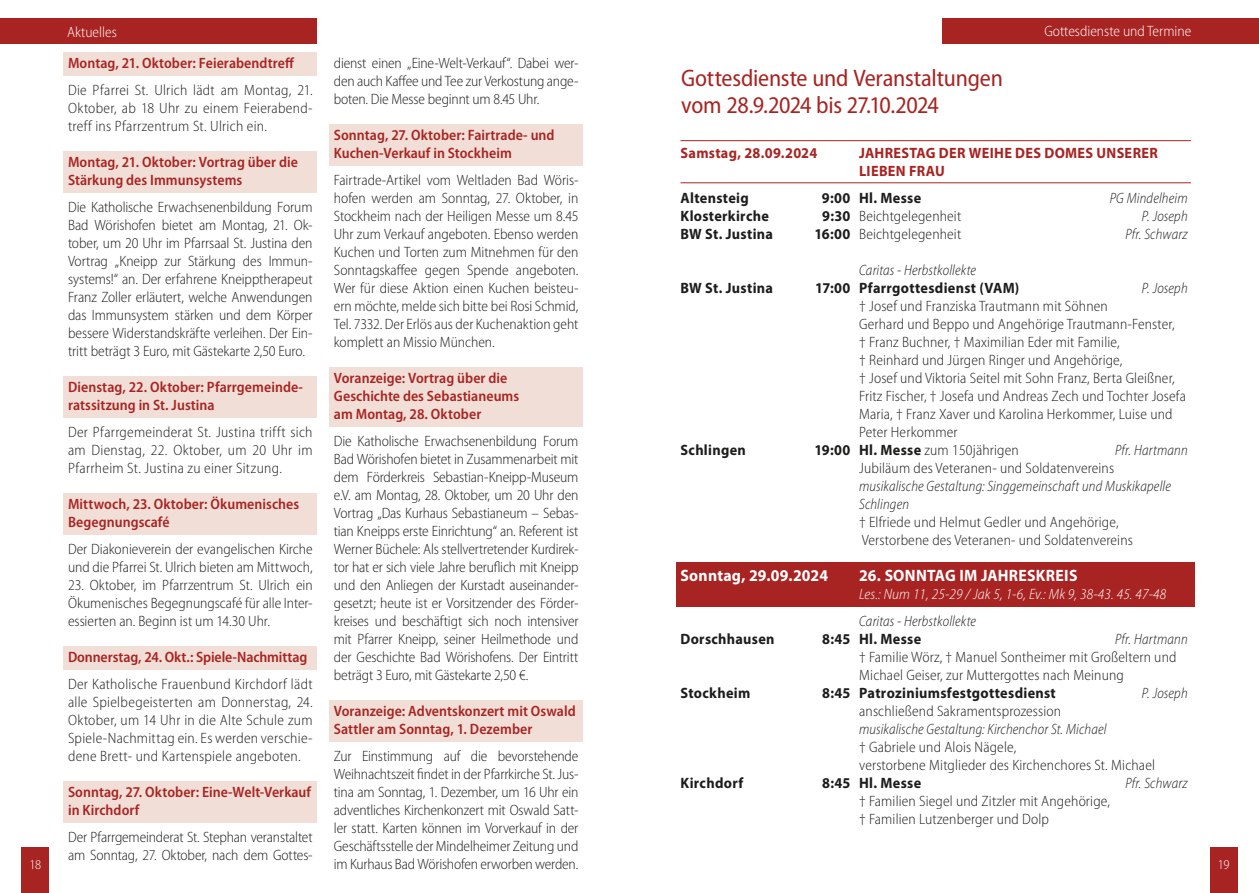
<style>
.page{position:relative;width:1259px;height:893px;background:#fff}
.page>*{position:absolute;margin:0;border:0;box-sizing:border-box;transform-origin:0 0}
.t1{font:semi-condensed 24px/27px "Myriad Pro";letter-spacing:-.01em;color:#a82422}
.t2{font:700 16.5px "Myriad Pro";letter-spacing:.015em;color:#fff;scale:.95 1}
.t3{font:300 semi-condensed 15px/18px "Myriad Pro";letter-spacing:.01em;color:#1d1d1b;text-align:justify}
.t4{font:600 semi-condensed 15px/18px "Myriad Pro";letter-spacing:.005em;color:#a82422}
.t5{font:italic 300 semi-condensed 15px/18px "Myriad Pro";letter-spacing:.01em;color:#1d1d1b;scale:.95 1}
.t6{font:700 15px "Myriad Pro";letter-spacing:.02em;color:#1d1d1b;scale:.95 1}
.t7{font:300 semi-condensed 15px/18px "Myriad Pro";letter-spacing:-.015em;color:#1d1d1b}
.t8{font:700 15px/18px "Myriad Pro";letter-spacing:.02em;color:#a82422;scale:.95 1}
.t9{font:italic 300 semi-condensed 15px "Myriad Pro";letter-spacing:.01em;color:#fff}
.t10{font:300 semi-condensed 15px "Myriad Pro";color:#fff}
.t11{font:300 semi-condensed 13.5px "Myriad Pro";color:#fff}
.s1{font-weight:700;font-stretch:normal}
</style>
<div class="page">
<div style="left:942px;top:18px;width:317px;height:26px;background:#a82422"></div>
<div style="left:1209px;top:847px;width:28px;height:46px;background:#a82422"></div>
<div style="left:0;top:18px;width:317px;height:26px;background:#a82422"></div>
<div style="left:21px;top:847px;width:28px;height:46px;background:#a82422"></div>
<div style="left:64px;top:53px;width:253px;height:23px;background:#f1dfd7"></div>
<div style="left:64px;top:152px;width:253px;height:41px;background:#f1dfd7"></div>
<div style="left:64px;top:377px;width:253px;height:41px;background:#f1dfd7"></div>
<div style="left:64px;top:494px;width:253px;height:41px;background:#f1dfd7"></div>
<div style="left:64px;top:647px;width:253px;height:23px;background:#f1dfd7"></div>
<div style="left:64px;top:782px;width:253px;height:41px;background:#f1dfd7"></div>
<div style="left:330px;top:125px;width:253px;height:41px;background:#f1dfd7"></div>
<div style="left:330px;top:368px;width:253px;height:59px;background:#f1dfd7"></div>
<div style="left:330px;top:701px;width:253px;height:41px;background:#f1dfd7"></div>
<hr style="left:680px;top:140px;width:511px;height:1px;background:#a82422">
<hr style="left:680px;top:182px;width:511px;height:1px;background:#a82422">
<div style="left:676px;top:562px;width:519px;height:45px;background:#a82422"></div>
<p class="t11" style="left:29px;top:857px;width:13px">18</p>
<p class="t10" style="left:67px;top:24px;width:51px">Aktuelles</p>
<p class="t4" style="left:68px;top:54px;width:228px">Montag, 21. Oktober: Feierabendtreff</p>
<p class="t3" style="left:68px;top:81px;width:246px">Die Pfarrei St. Ulrich lädt am Montag, 21.<br>Oktober, ab 18 Uhr zu einem Feierabend&shy;treff ins Pfarrzentrum St. Ulrich ein.</p>
<p class="t4" style="left:68px;top:153px;width:231px">Montag, 21. Oktober: Vortrag über die<br>Stärkung des Immunsystems</p>
<p class="t3" style="left:68px;top:198px;width:246px">Die Katholische Erwachsenenbildung Forum Bad Wörishofen bietet am Montag, 21. Ok&shy;tober, um 20 Uhr im Pfarrsaal St. Justina den Vortrag „Kneipp zur Stärkung des Immun&shy;systems!“ an. Der erfahrene Kneipptherapeut Franz Zoller erläutert, welche Anwendungen das Immunsystem stärken und dem Körper bessere Widerstandskräfte verleihen. Der Ein&shy;tritt beträgt 3 Euro, mit Gästekarte 2,50 Euro.</p>
<p class="t4" style="left:68px;top:378px;width:237px">Dienstag, 22. Oktober: Pfarrgemeinde&shy;ratssitzung in St. Justina</p>
<p class="t3" style="left:68px;top:423px;width:246px">Der Pfarrgemeinderat St. Justina trifft sich am Dienstag, 22. Oktober, um 20 Uhr im Pfarrheim St. Justina zu einer Sitzung.</p>
<p class="t4" style="left:68px;top:495px;width:233px">Mittwoch, 23. Oktober: Ökumenisches<br>Begegnungscafé</p>
<p class="t3" style="left:68px;top:540px;width:246px">Der Diakonieverein der evangelischen Kirche und die Pfarrei St. Ulrich bieten am Mittwoch,</p>
<p class="t3" style="left:68px;top:576px;width:246px">23. Oktober, im Pfarrzentrum St. Ulrich ein Ökumenisches Begegnungscafé für alle Inter&shy;essierten an. Beginn ist um 14.30 Uhr.</p>
<p class="t4" style="left:68px;top:648px;width:241px">Donnerstag, 24. Okt.: Spiele-Nachmittag</p>
<p class="t3" style="left:68px;top:675px;width:246px">Der Katholische Frauenbund Kirchdorf lädt alle Spielbegeisterten am Donnerstag, 24.<br>Oktober, um 14 Uhr in die Alte Schule zum Spiele-Nachmittag ein. Es werden verschie&shy;dene Brett- und Kartenspiele angeboten.</p>
<p class="t4" style="left:68px;top:783px;width:244px">Sonntag, 27. Oktober: Eine-Welt-Verkauf in Kirchdorf</p>
<p class="t7" style="left:68px;top:828px;width:246px">Der Pfarrgemeinderat St. Stephan veranstaltet am Sonntag, 27. Oktober, nach dem Gottes-</p>
<p class="t3" style="left:334px;top:54px;width:246px">dienst einen „Eine-Welt-Verkauf“. Dabei wer&shy;den auch Kaffee und Tee zur Verkostung ange&shy;boten. Die Messe beginnt um 8.45 Uhr.</p>
<p class="t4" style="left:334px;top:126px;width:222px">Sonntag, 27. Oktober: Fairtrade- und<br>Kuchen-Verkauf in Stockheim</p>
<p class="t3" style="left:334px;top:171px;width:246px">Fairtrade-Artikel vom Weltladen Bad Wöris&shy;hofen werden am Sonntag, 27. Oktober, in Stockheim nach der Heiligen Messe um 8.45<br>Uhr zum Verkauf angeboten. Ebenso werden Kuchen und Torten zum Mitnehmen für den Sonntagskaffee gegen Spende angeboten.<br>Wer für diese Aktion einen Kuchen beisteu&shy;ern möchte, melde sich bitte bei Rosi Schmid, Tel. 7332. Der Erlös aus der Kuchenaktion geht komplett an Missio München.</p>
<p class="t4" style="left:334px;top:369px;width:187px">Voranzeige: Vortrag über die<br>Geschichte des Sebastianeums am Montag, 28. Oktober</p>
<p class="t3" style="left:334px;top:432px;width:246px">Die Katholische Erwachsenenbildung Forum Bad Wörishofen bietet in Zusammenarbeit mit dem Förderkreis Sebastian-Kneipp-Museum e.V. am Montag, 28. Oktober, um 20 Uhr den Vortrag „Das Kurhaus Sebastianeum – Sebas&shy;tian Kneipps erste Einrichtung“ an. Referent ist Werner Büchele: Als stellvertretender Kurdirek&shy;tor hat er sich viele Jahre beruflich mit Kneipp und den Anliegen der Kurstadt auseinander&shy;gesetzt; heute ist er Vorsitzender des Förder&shy;kreises und beschäftigt sich noch intensiver mit Pfarrer Kneipp, seiner Heilmethode und der Geschichte Bad Wörishofens. Der Eintritt beträgt 3 Euro, mit Gästekarte 2,50 €.</p>
<p class="t4" style="left:334px;top:702px;width:243px">Voranzeige: Adventskonzert mit Oswald<br>Sattler am Sonntag, 1. Dezember</p>
<p class="t3" style="left:334px;top:747px;width:246px">Zur Einstimmung auf die bevorstehende Weihnachtszeit findet in der Pfarrkirche St. Jus&shy;tina am Sonntag, 1. Dezember, um 16 Uhr ein adventliches Kirchenkonzert mit Oswald Satt&shy;ler statt. Karten können im Vorverkauf in der Geschäftsstelle der Mindelheimer Zeitung und im Kurhaus Bad Wörishofen erworben werden.</p>
<h1 class="t1" style="left:681px;top:65px;width:323px">Gottesdienste und Veranstaltungen vom 28.9.2024 bis 27.10.2024</h1>
<p class="t10" style="left:1044px;top:23px;width:148px">Gottesdienste und Termine</p>
<p class="t8" style="left:680px;top:144px;width:145px">Samstag, 28.09.2024</p>
<p class="t8" style="left:859px;top:144px;width:316px">JAHRESTAG DER WEIHE DES DOMES UNSERER<br>LIEBEN FRAU</p>
<p class="t6" style="left:680px;top:190px;width:73px">Altensteig</p>
<p class="t6" style="left:822px;top:190px;width:106px">9:00 Hl. Messe</p>
<p class="t5" style="left:1109px;top:189px;width:83px">PG Mindelheim</p>
<p class="t6" style="left:680px;top:208px;width:95px">Klosterkirche</p>
<p class="t3" style="left:822px;top:207px;width:140px"><span class="s1">9:30</span> Beichtgelegenheit</p>
<p class="t5" style="left:1141px;top:207px;width:50px">P. Joseph</p>
<p class="t6" style="left:680px;top:226px;width:99px">BW St. Justina</p>
<p class="t3" style="left:814px;top:225px;width:148px"><span class="s1">16:00</span> Beichtgelegenheit</p>
<p class="t5" style="left:1125px;top:225px;width:67px">Pfr. Schwarz</p>
<p class="t5" style="left:859px;top:261px;width:124px">Caritas - Herbstkollekte</p>
<p class="t6" style="left:680px;top:280px;width:99px">BW St. Justina</p>
<p class="t6" style="left:815px;top:280px;width:216px">17:00 Pfarrgottesdienst (VAM)</p>
<p class="t5" style="left:1141px;top:279px;width:50px">P. Joseph</p>
<p class="t3" style="left:859px;top:297px;width:328px;text-align:left">† Josef und Franziska Trautmann mit Söhnen<br>Gerhard und Beppo und Angehörige Trautmann-Fenster,<br>† Franz Buchner, † Maximilian Eder mit Familie,<br>† Reinhard und Jürgen Ringer und Angehörige,<br>† Josef und Viktoria Seitel mit Sohn Franz, Berta Gleißner, Fritz Fischer, † Josefa und Andreas Zech und Tochter Josefa Maria, † Franz Xaver und Karolina Herkommer, Luise und Peter Herkommer</p>
<p class="t6" style="left:680px;top:442px;width:70px">Schlingen</p>
<p class="t3" style="left:814px;top:441px;width:206px"><span class="s1">19:00 Hl. Messe</span> zum 150jährigen</p>
<p class="t5" style="left:1115px;top:441px;width:78px">Pfr. Hartmann</p>
<p class="t3" style="left:859px;top:459px;width:256px">Jubiläum des Veteranen- und Soldatenvereins</p>
<p class="t5" style="left:859px;top:477px;width:330px">musikalische Gestaltung: Singgemeinschaft und Muskikapelle<br>Schlingen</p>
<p class="t3" style="left:859px;top:513px;width:275px">† Elfriede und Helmut Gedler und Angehörige,<br>Verstorbene des Veteranen- und Soldatenvereins</p>
<p class="t2" style="left:680px;top:566px;width:157px">Sonntag, 29.09.2024</p>
<p class="t2" style="left:859px;top:566px;width:231px">26. SONNTAG IM JAHRESKREIS</p>
<p class="t9" style="left:859px;top:586px;width:309px">Les.: Num 11, 25-29 / Jak 5, 1-6, Ev.: Mk 9, 38-43. 45. 47-48</p>
<p class="t5" style="left:859px;top:612px;width:124px">Caritas - Herbstkollekte</p>
<p class="t6" style="left:680px;top:631px;width:101px">Dorschhausen</p>
<p class="t6" style="left:822px;top:631px;width:106px">8:45 Hl. Messe</p>
<p class="t5" style="left:1115px;top:630px;width:78px">Pfr. Hartmann</p>
<p class="t3" style="left:859px;top:648px;width:319px">† Familie Wörz, † Manuel Sontheimer mit Großeltern und<br>Michael Geiser, zur Muttergottes nach Meinung</p>
<p class="t6" style="left:680px;top:685px;width:75px">Stockheim</p>
<p class="t6" style="left:822px;top:685px;width:247px">8:45 Patroziniumsfestgottesdienst</p>
<p class="t5" style="left:1141px;top:684px;width:50px">P. Joseph</p>
<p class="t3" style="left:859px;top:702px;width:203px">anschließend Sakramentsprozession</p>
<p class="t5" style="left:859px;top:720px;width:262px">musikalische Gestaltung: Kirchenchor St. Michael</p>
<p class="t3" style="left:859px;top:738px;width:297px">† Gabriele und Alois Nägele,<br>verstorbene Mitglieder des Kirchenchores St. Michael</p>
<p class="t6" style="left:680px;top:775px;width:67px">Kirchdorf</p>
<p class="t6" style="left:822px;top:775px;width:106px">8:45 Hl. Messe</p>
<p class="t5" style="left:1125px;top:774px;width:67px">Pfr. Schwarz</p>
<p class="t3" style="left:859px;top:792px;width:252px">† Familien Siegel und Zitzler mit Angehörige, † Familien Lutzenberger und Dolp</p>
<p class="t11" style="left:1218px;top:857px;width:13px">19</p>
</div>
